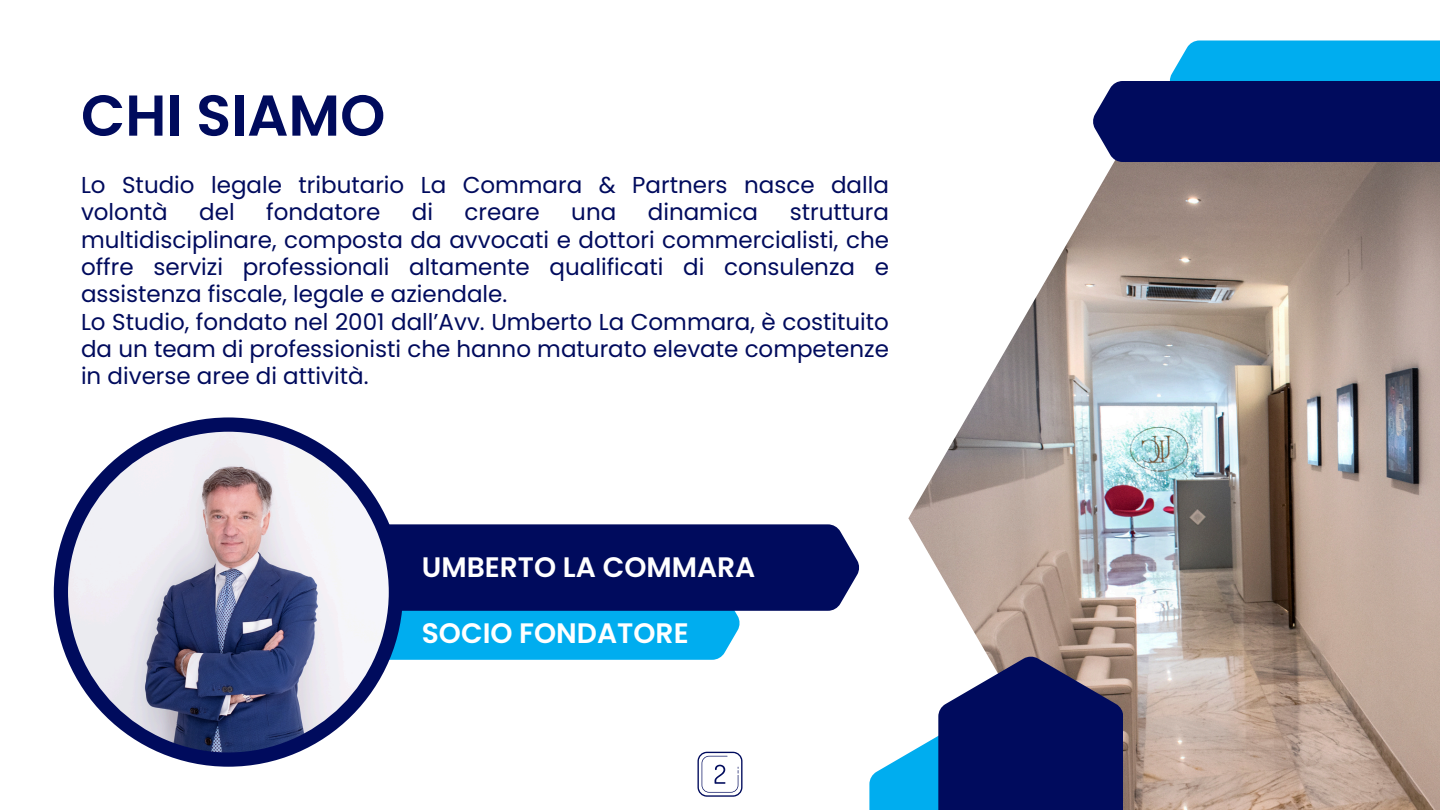
<style>
.page{position:relative;width:1440px;height:810px;background:#fff}
.page>*{position:absolute;margin:0;border:0;box-sizing:border-box;transform-origin:0 0}
.t1{font:600 57.6px "Poppins";color:#000b5d}
.t2{font:600 28.2px "Poppins";color:#fff}
.t3{font:23px/27.3px "Poppins";color:#000b5d;text-align:justify}
</style>
<div class="page">
<div style="left:389px;top:611px;width:351px;height:49px;background:#00adef"></div>
<div style="left:389px;top:524px;width:470px;height:87px;background:#000b5d"></div>
<div style="left:54px;top:417px;width:349px;height:350px;background:#000b5d;border-radius:50%"></div>
<img style="left:68px;top:432px;width:321px;height:320px;border-radius:50%">
<img style="left:908px;top:162px;width:532px;height:648px">
<svg style="left:869px;top:731px;width:69px;height:79px;fill:#00adef"></svg>
<svg style="left:1093px;top:40px;width:347px;height:122px;background:#1b4d92"></svg>
<svg style="left:938px;top:657px;width:185px;height:153px;background:#21286b"></svg>
<svg style="left:698px;top:752px;width:44px;height:45px"></svg>
<p class="t1" style="left:81px;top:75px;width:306px">CHI SIAMO</p>
<h2 class="t3" style="left:81px;top:171px;width:810px">Lo Studio legale tributario La Commara &amp; Partners nasce dalla volontà</h2>
<h2 class="t3" style="left:199px;top:199px;width:37px">del</h2>
<h2 class="t3" style="left:266px;top:199px;width:116px">fondatore</h2>
<h2 class="t3" style="left:412px;top:199px;width:23px">di</h2>
<h2 class="t3" style="left:465px;top:199px;width:77px">creare</h2>
<h2 class="t3" style="left:571px;top:199px;width:47px">una</h2>
<h2 class="t3" style="left:648px;top:199px;width:112px">dinamica</h2>
<h2 class="t3" style="left:81px;top:199px;width:810px;text-indent:709px">struttura multidisciplinare, composta da avvocati e dottori commercialisti, che offre servizi professionali altamente qualificati di consulenza e assistenza fiscale, legale e aziendale.</h2>
<h2 class="t3" style="left:81px;top:308px;width:810px">Lo Studio, fondato nel 2001 dall’Avv. Umberto La Commara, è costituito da un team di professionisti che hanno maturato elevate competenze in diverse aree di attività.</h2>
<p class="t2" style="left:422px;top:547px;width:335px">UMBERTO LA COMMARA</p>
<p class="t2" style="left:422px;top:613px;width:268px">SOCIO FONDATORE</p>
</div>
